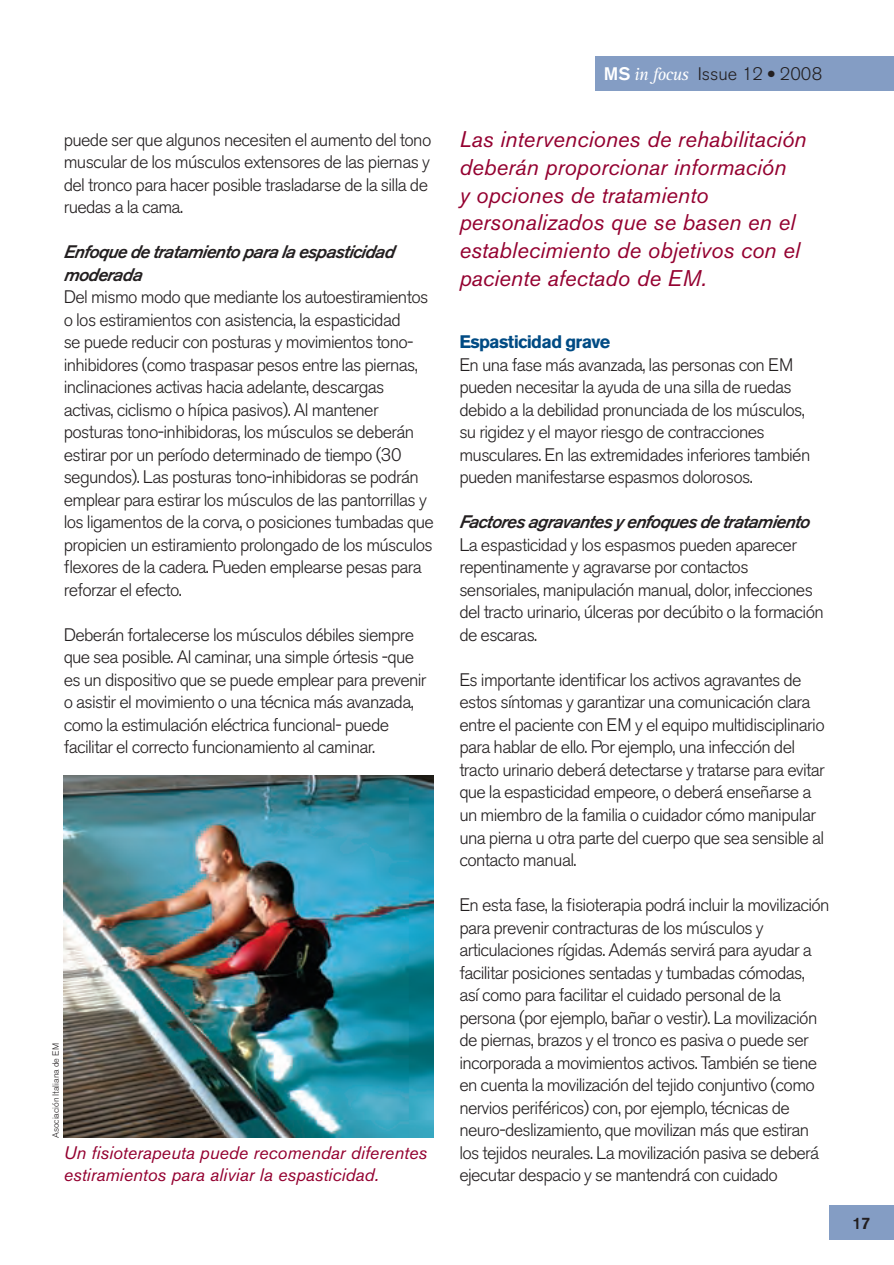
<style>
.page{position:relative;width:894px;height:1265px;background:#fff}
.page>*{position:absolute;margin:0;border:0;box-sizing:border-box;transform-origin:0 0}
.t1{font:italic 22.5px/27.8px "Akzidenz Grotesk BE";color:#940130}
.t2{font:300 18px/22.5px "Akzidenz Grotesk BE";letter-spacing:-.035em;color:#231f20}
.t3{font:italic 18px/22.5px "Akzidenz Grotesk BE";color:#940130}
.t4{font:300 18px "Akzidenz Grotesk BE";color:#231f20}
.t5{font:500 16.5px "Akzidenz Grotesk BE";color:#231f20}
.t6{font:300 9px "Akzidenz Grotesk BE";letter-spacing:-.005em;color:#231f20}
.s1{font-weight:500;font-style:italic}
.s2{font-weight:500;color:#fff}
.s3{font-family:"Rotis Serif";font-weight:400;font-style:italic;color:#fff}
.s4{font-weight:700;color:#004b84}
</style>
<div class="page">
<div style="left:595px;top:57px;width:299px;height:34px;background:#849dc4"></div>
<div style="left:829px;top:1205px;width:65px;height:34px;background:#849dc4"></div>
<img style="left:64px;top:775px;width:370px;height:362px">
<p class="t2" style="left:64px;top:128px;width:369px">puede ser que algunos necesiten el aumento del tono muscular de los músculos extensores de las piernas y del tronco para hacer posible trasladarse de la silla de ruedas a la cama.</p>
<p class="t2" style="left:64px;top:241px;width:371px"><span class="s1">Enfoque de tratamiento para la espasticidad moderada<br></span>Del mismo modo que mediante los autoestiramientos o los estiramientos con asistencia, la espasticidad<br>se puede reducir con posturas y movimientos tono&shy;inhibidores (como traspasar pesos entre las piernas, inclinaciones activas hacia adelante, descargas activas, ciclismo o hípica pasivos). Al mantener posturas tono-inhibidoras, los músculos se deberán estirar por un período determinado de tiempo (30 segundos). Las posturas tono-inhibidoras se podrán emplear para estirar los músculos de las pantorrillas y los ligamentos de la corva, o posiciones tumbadas que propicien un estiramiento prolongado de los músculos flexores de la cadera. Pueden emplearse pesas para reforzar el efecto.</p>
<p class="t2" style="left:64px;top:623px;width:364px">Deberán fortalecerse los músculos débiles siempre que sea posible. Al caminar, una simple órtesis -que es un dispositivo que se puede emplear para prevenir o asistir el movimiento o una técnica más avanzada, como la estimulación eléctrica funcional- puede facilitar el correcto funcionamiento al caminar.</p>
<p class="t6" style="left:51px;top:1137px;width:97px;rotate:-90deg">Asociación Italiana de EM</p>
<p class="t3" style="left:64px;top:1140px;width:365px">Un fisioterapeuta puede recomendar diferentes estiramientos para aliviar la espasticidad.</p>
<p class="t4" style="left:604px;top:63px;width:220px"><span class="s2">MS</span> <span class="s3">in focus</span> Issue 12 ● 2008</p>
<p class="t1" style="left:459px;top:125px;width:348px">Las intervenciones de rehabilitación deberán proporcionar información<br>y opciones de tratamiento personalizados que se basen en el establecimiento de objetivos con el paciente afectado de EM.</p>
<p class="t2" style="left:459px;top:331px;width:352px"><span class="s4">Espasticidad grave<br></span>En una fase más avanzada, las personas con EM pueden necesitar la ayuda de una silla de ruedas debido a la debilidad pronunciada de los músculos, su rigidez y el mayor riesgo de contracciones musculares. En las extremidades inferiores también pueden manifestarse espasmos dolorosos.</p>
<p class="t2" style="left:459px;top:511px;width:366px"><span class="s1">Factores agravantes y enfoques de tratamiento </span>La espasticidad y los espasmos pueden aparecer repentinamente y agravarse por contactos sensoriales, manipulación manual, dolor, infecciones del tracto urinario, úlceras por decúbito o la formación de escaras.</p>
<p class="t2" style="left:459px;top:668px;width:367px">Es importante identificar los activos agravantes de estos síntomas y garantizar una comunicación clara entre el paciente con EM y el equipo multidisciplinario para hablar de ello. Por ejemplo, una infección del tracto urinario deberá detectarse y tratarse para evitar que la espasticidad empeore, o deberá enseñarse a un miembro de la familia o cuidador cómo manipular una pierna u otra parte del cuerpo que sea sensible al contacto manual.</p>
<p class="t2" style="left:459px;top:893px;width:372px">En esta fase, la fisioterapia podrá incluir la movilización para prevenir contracturas de los músculos y articulaciones rígidas. Además servirá para ayudar a facilitar posiciones sentadas y tumbadas cómodas,<br>así como para facilitar el cuidado personal de la persona (por ejemplo, bañar o vestir). La movilización de piernas, brazos y el tronco es pasiva o puede ser incorporada a movimientos activos. También se tiene en cuenta la movilización del tejido conjuntivo (como nervios periféricos) con, por ejemplo, técnicas de neuro-deslizamiento, que movilizan más que estiran los tejidos neurales. La movilización pasiva se deberá ejecutar despacio y se mantendrá con cuidado</p>
<p class="t5" style="left:852px;top:1213px;width:19px">17</p>
</div>
